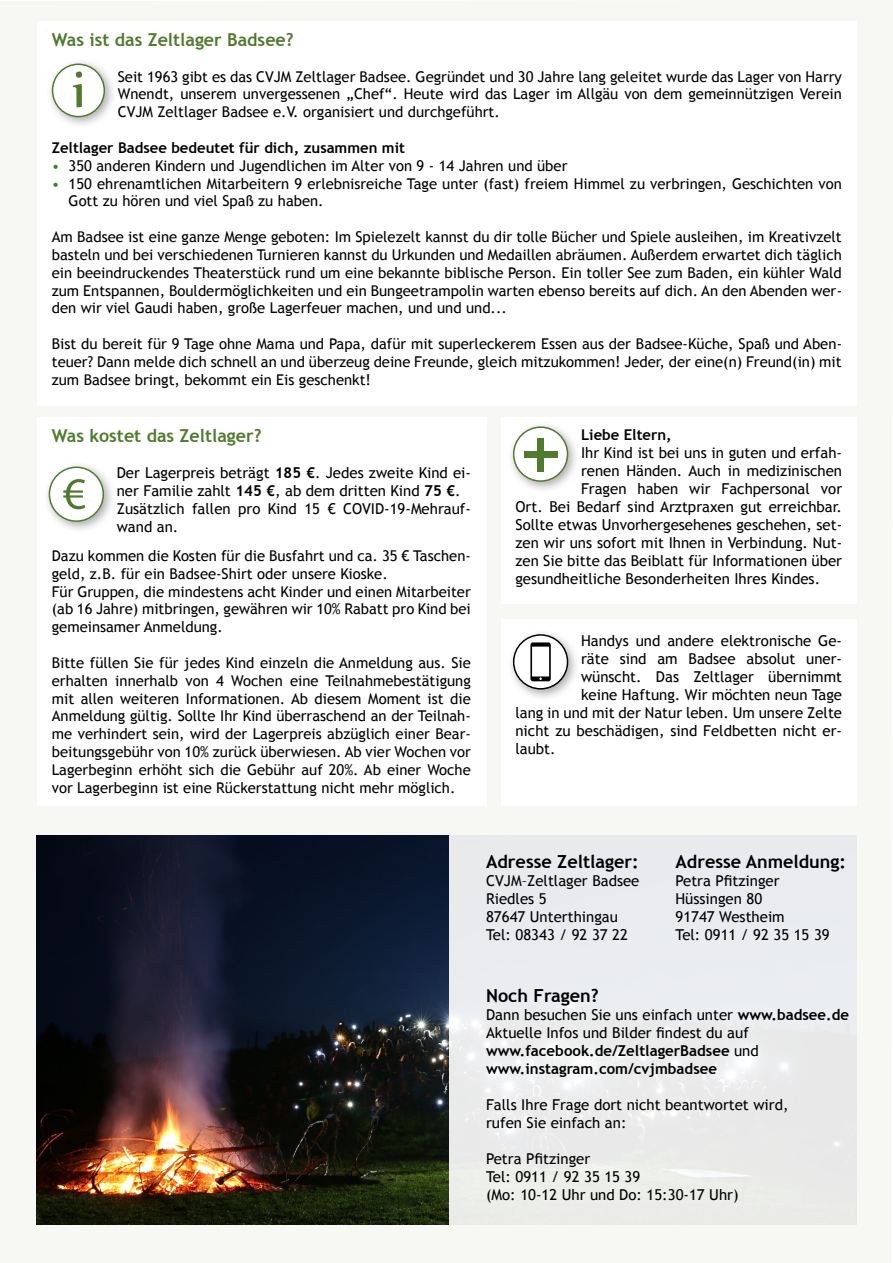
<style>
.page{position:relative;width:893px;height:1263px;background:#f7f7f4}
.page>*{position:absolute;margin:0;border:0;box-sizing:border-box;transform-origin:0 0}
.t1{font:700 18px "Trebuchet MS";color:#000}
.t2{font:700 17.85px "Trebuchet MS";color:#507a2e}
.t3{font:15px/18px "Trebuchet MS";color:#000}
.t4{font:700 15px/18px "Trebuchet MS";color:#000}
.t5{font:14.85px/17.9px "Trebuchet MS";color:#000;text-align:justify}
.t6{font:700 14.85px "Trebuchet MS";color:#000}
.s1{color:#507a2e}
.s2{font-weight:700}
.s3{font-weight:400}
</style>
<div class="page">
<div style="left:501px;top:417px;width:355px;height:187px;background:#fff"></div>
<div style="left:37px;top:417px;width:450px;height:388px;background:#fff"></div>
<div style="left:501px;top:619px;width:355px;height:187px;background:#fff"></div>
<div style="left:43px;top:461px;width:73px;height:73px;background:#000;opacity:.34"></div>
<div style="left:49px;top:467px;width:54px;height:54px;background:#fff;border-radius:50%"></div>
<div style="left:49px;top:466px;width:55px;height:56px;border:1px solid #507a2e;border-radius:50%"></div>
<svg style="left:63px;top:479px;width:22px;height:30px"></svg>
<div style="left:507px;top:421px;width:73px;height:73px;background:#000;opacity:.34"></div>
<div style="left:514px;top:427px;width:53px;height:54px;background:#fff;border-radius:50%"></div>
<div style="left:513px;top:426px;width:55px;height:56px;border:1px solid #507a2e;border-radius:50%"></div>
<div style="left:524px;top:451px;width:33px;height:7px;background:#507a2e"></div>
<div style="left:537px;top:438px;width:7px;height:33px;background:#507a2e"></div>
<div style="left:507px;top:628px;width:73px;height:73px;background:#000;opacity:.34"></div>
<div style="left:514px;top:635px;width:53px;height:54px;background:#fff;border-radius:50%"></div>
<div style="left:513px;top:634px;width:55px;height:55px;border:1px solid #000;border-radius:50%"></div>
<svg style="left:530px;top:642px;width:21px;height:39px"></svg>
<div style="left:37px;top:21px;width:820px;height:384px;background:#fff"></div>
<div style="left:46px;top:58px;width:71px;height:71px;background:#000;opacity:.34"></div>
<div style="left:53px;top:64px;width:51px;height:53px;background:#fff;border-radius:50%"></div>
<div style="left:52px;top:64px;width:53px;height:53px;border:1px solid #507a2e;border-radius:50%"></div>
<svg style="left:73px;top:71px;width:9px;height:36px"></svg>
<img style="left:37px;top:835px;width:412px;height:389px">
<div style="left:449px;top:835px;width:408px;height:389px;background:#eaebed"></div>
<p class="t2" style="left:52px;top:28px;width:243px">Was ist das Zeltlager Badsee?</p>
<p class="t5" style="left:118px;top:68px;width:726px">Seit 1963 gibt es das CVJM Zeltlager Badsee. Gegründet und 30 Jahre lang geleitet wurde das Lager von Harry Wnendt, unserem unvergessenen „Chef“. Heute wird das Lager im Allgäu von dem gemeinnützigen Verein CVJM Zeltlager Badsee e.V. organisiert und durchgeführt.</p>
<p class="t6" style="left:52px;top:138px;width:355px">Zeltlager Badsee bedeutet für dich, zusammen mit</p>
<p class="t5" style="left:52px;top:157px;width:517px"><span class="s1">•</span> 350 anderen Kindern und Jugendlichen im Alter von 9 - 14 Jahren und über</p>
<p class="t5" style="left:69px;top:175px;width:775px;text-indent:-17px"><span class="s1">•</span> 150 ehrenamtlichen Mitarbeitern 9 erlebnisreiche Tage unter (fast) freiem Himmel zu verbringen, Geschichten von<br>Gott zu hören und viel Spaß zu haben.</p>
<p class="t5" style="left:52px;top:228px;width:792px">Am Badsee ist eine ganze Menge geboten: Im Spielezelt kannst du dir tolle Bücher und Spiele ausleihen, im Kreativzelt basteln und bei verschiedenen Turnieren kannst du Urkunden und Medaillen abräumen. Außerdem erwartet dich täglich ein beeindruckendes Theaterstück rund um eine bekannte biblische Person. Ein toller See zum Baden, ein kühler Wald zum Entspannen, Bouldermöglichkeiten und ein Bungeetrampolin warten ebenso bereits auf dich. An den Abenden wer&shy;den wir viel Gaudi haben, große Lagerfeuer machen, und und und...</p>
<p class="t5" style="left:52px;top:335px;width:792px">Bist du bereit für 9 Tage ohne Mama und Papa, dafür mit superleckerem Essen aus der Badsee-Küche, Spaß und Aben&shy;teuer? Dann melde dich schnell an und überzeug deine Freunde, gleich mitzukommen! Jeder, der eine(n) Freund(in) mit zum Badsee bringt, bekommt ein Eis geschenkt!</p>
<p class="t2" style="left:52px;top:425px;width:211px">Was kostet das Zeltlager?</p>
<p class="t3" style="left:117px;top:464px;width:356px">Der Lagerpreis beträgt <span class="s2">185 €</span>. Jedes zweite Kind ei&shy;ner Familie zahlt <span class="s2">145 €</span>, ab dem dritten Kind <span class="s2">75 €</span>.<br>Zusätzlich fallen pro Kind 15 € COVID-19-Mehrauf&shy;wand an.</p>
<p class="t5" style="left:52px;top:547px;width:421px;text-align:left">Dazu kommen die Kosten für die Busfahrt und ca. 35 € Taschen&shy;geld, z.B. für ein Badsee-Shirt oder unsere Kioske.<br>Für Gruppen, die mindestens acht Kinder und einen Mitarbeiter (ab 16 Jahre) mitbringen, gewähren wir 10% Rabatt pro Kind bei gemeinsamer Anmeldung.</p>
<p class="t5" style="left:52px;top:654px;width:421px">Bitte füllen Sie für jedes Kind einzeln die Anmeldung aus. Sie erhalten innerhalb von 4 Wochen eine Teilnahmebestätigung mit allen weiteren Informationen. Ab diesem Moment ist die Anmeldung gültig. Sollte Ihr Kind überraschend an der Teilnah&shy;me verhindert sein, wird der Lagerpreis abzüglich einer Bear&shy;beitungsgebühr von 10% zurück überwiesen. Ab vier Wochen vor Lagerbeginn erhöht sich die Gebühr auf 20%. Ab einer Woche vor Lagerbeginn ist eine Rückerstattung nicht mehr möglich.</p>
<p class="t6" style="left:581px;top:426px;width:92px">Liebe Eltern,</p>
<p class="t3" style="left:581px;top:444px;width:263px">Ihr Kind ist bei uns in guten und erfah-</p>
<p class="t3" style="left:581px;top:462px;width:263px">renen Händen. Auch in medizinischen</p>
<p class="t3" style="left:581px;top:480px;width:263px">Fragen haben wir Fachpersonal vor</p>
<p class="t3" style="left:515px;top:498px;width:328px">Ort. Bei Bedarf sind Arztpraxen gut erreichbar.</p>
<p class="t3" style="left:515px;top:516px;width:328px">Sollte etwas Unvorhergesehenes geschehen, set-</p>
<p class="t3" style="left:515px;top:534px;width:328px">zen wir uns sofort mit Ihnen in Verbindung. Nut-</p>
<p class="t3" style="left:515px;top:552px;width:328px">zen Sie bitte das Beiblatt für Informationen über</p>
<p class="t3" style="left:515px;top:570px;width:306px">gesundheitliche Besonderheiten Ihres Kindes.</p>
<p class="t3" style="left:581px;top:632px;width:263px">Handys und andere elektronische Ge-</p>
<p class="t3" style="left:581px;top:650px;width:263px">räte sind am Badsee absolut uner-</p>
<p class="t3" style="left:581px;top:668px;width:263px">wünscht. Das Zeltlager übernimmt</p>
<p class="t3" style="left:581px;top:686px;width:263px">keine Haftung. Wir möchten neun Tage</p>
<p class="t3" style="left:515px;top:704px;width:328px">lang in und mit der Natur leben. Um unsere Zelte</p>
<p class="t3" style="left:515px;top:722px;width:328px">nicht zu beschädigen, sind Feldbetten nicht er-</p>
<p class="t3" style="left:515px;top:740px;width:42px">laubt.</p>
<p class="t1" style="left:486px;top:851px;width:154px">Adresse Zeltlager:</p>
<p class="t3" style="left:486px;top:872px;width:155px">CVJM–Zeltlager Badsee<br>Riedles 5<br>87647 Unterthingau<br>Tel: 08343 / 92 37 22</p>
<p class="t1" style="left:675px;top:851px;width:172px">Adresse Anmeldung:</p>
<p class="t3" style="left:675px;top:872px;width:156px">Petra Pfitzinger<br>Hüssingen 80<br>91747 Westheim<br>Tel: 0911 / 92 35 15 39</p>
<p class="t1" style="left:486px;top:984px;width:114px">Noch Fragen?</p>
<p class="t4" style="left:486px;top:1005px;width:364px"><span class="s3">Dann besuchen Sie uns einfach unter</span> www.badsee.de <span class="s3">Aktuelle Infos und Bilder findest du auf </span>www.facebook.de/ZeltlagerBadsee <span class="s3">und </span>www.instagram.com/cvjmbadsee</p>
<p class="t3" style="left:486px;top:1095px;width:304px">Falls Ihre Frage dort nicht beantwortet wird, rufen Sie einfach an:</p>
<p class="t3" style="left:486px;top:1149px;width:254px">Petra Pfitzinger<br>Tel: 0911 / 92 35 15 39<br>(Mo: 10-12 Uhr und Do: 15:30-17 Uhr)</p>
</div>
